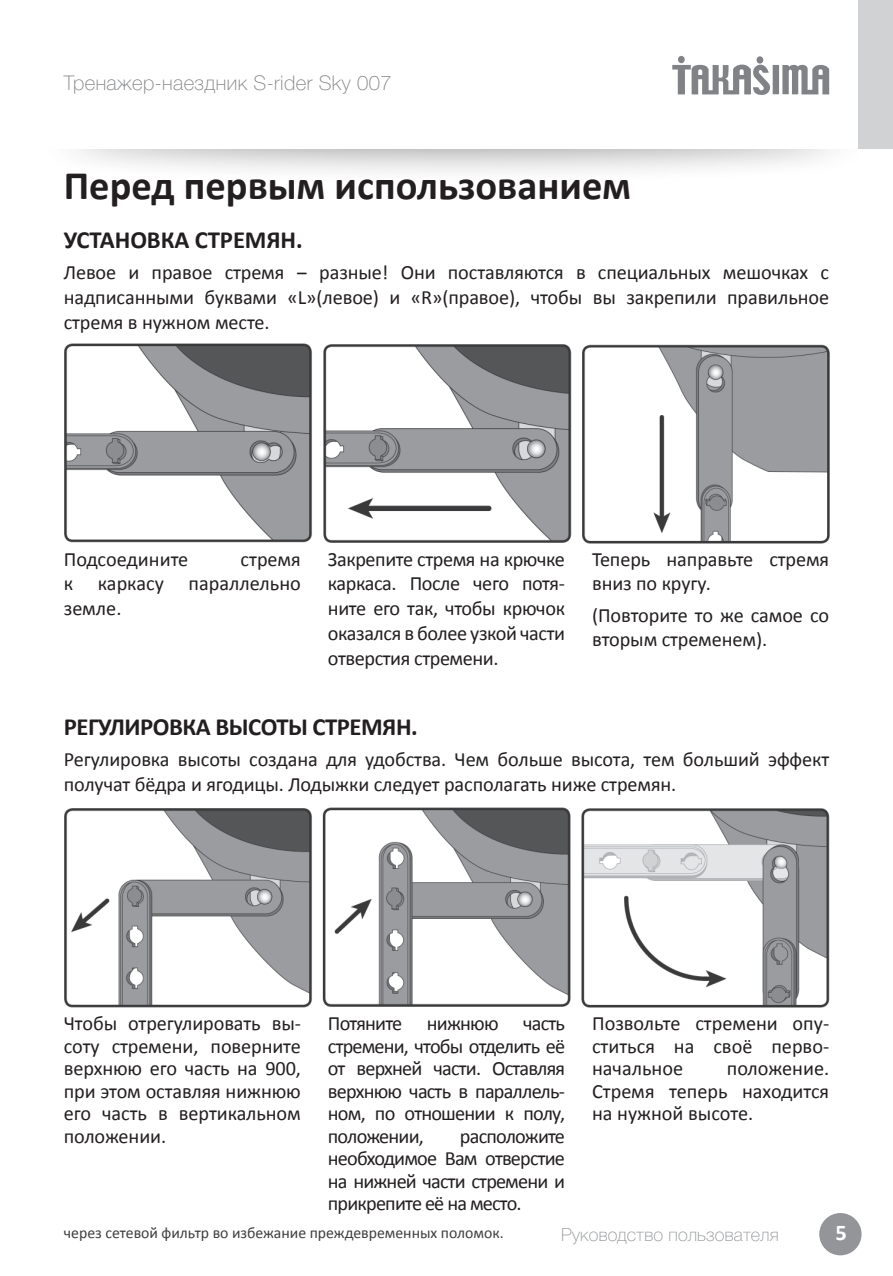
<style>
.page{position:relative;width:893px;height:1276px;background:#fff}
.page>*{position:absolute;margin:0;border:0;box-sizing:border-box;transform-origin:0 0}
.t1{font:700 40.5px "Calibri";color:#231f20}
.t2{font:700 24.75px "Calibri";letter-spacing:-.02em;color:#231f20}
.t3{font:700 22.5px "Calibri";color:#fff}
.t4{font:20.25px/22.5px "Calibri";letter-spacing:-.005em;color:#231f20;text-align:justify}
.t5{font:100 20.25px "Helvetica Neue Cyr";letter-spacing:.02em;color:#808285}
.t6{font:100 18px "Helvetica Neue Cyr";letter-spacing:.01em;color:#939598}
.t7{font:15.75px "Calibri";color:#3e3e3f}
</style>
<div class="page">
<div style="left:34px;top:66px;width:839px;height:119px;background:#231f20;opacity:.75"></div>
<div style="left:0;top:0;width:893px;height:148px;background:#fff"></div>
<div style="left:858px;top:0;width:35px;height:148px;background:#d1d2d4"></div>
<div style="left:773px;top:65px;width:6px;height:29px;background:#808285"></div>
<div style="left:756px;top:56px;width:7px;height:8px;background:#808285;border-radius:50%"></div>
<div style="left:678px;top:56px;width:7px;height:7px;background:#808285;border-radius:50%"></div>
<svg style="left:782px;top:65px;width:47px;height:29px"></svg>
<svg style="left:672px;top:64px;width:99px;height:31px"></svg>
<div style="left:819px;top:1213px;width:42px;height:42px;background:#939598;border-radius:50%"></div>
<img style="left:64px;top:343px;width:765px;height:200px">
<img style="left:64px;top:808px;width:765px;height:199px">
<p class="t5" style="left:64px;top:71px;width:329px">Тренажер-наездник S-rider Sky 007</p>
<p class="t1" style="left:64px;top:160px;width:569px">Перед первым использованием</p>
<p class="t2" style="left:64px;top:224px;width:240px">УСТАНОВКА СТРЕМЯН.</p>
<p class="t4" style="left:64px;top:260px;width:767px;line-height:24.8px">Левое и правое стремя ‒ разные! Они поставляются в специальных мешочках с надписанными буквами «L»(левое) и «R»(правое), чтобы вы закрепили правильное стремя в нужном месте.</p>
<p class="t4" style="left:64px;top:546px;width:239px;line-height:24.8px;text-indent:177px">стремя к каркасу параллельно земле.</p>
<p class="t4" style="left:328px;top:546px;width:239px;line-height:24.8px">Закрепите стремя на крючке каркаса. После чего потя&shy;ните его так, чтобы крючок оказался в более узкой части отверстия стремени.</p>
<p class="t4" style="left:592px;top:546px;width:239px;line-height:24.8px">Теперь направьте стремя вниз по кругу.</p>
<p class="t4" style="left:64px;top:548px;width:126px">Подсоедините</p>
<p class="t4" style="left:592px;top:602px;width:239px;line-height:24.8px">(Повторите то же самое со вторым стременем).</p>
<p class="t2" style="left:64px;top:711px;width:355px">РЕГУЛИРОВКА ВЫСОТЫ СТРЕМЯН.</p>
<p class="t4" style="left:64px;top:747px;width:767px;line-height:24.8px">Регулировка высоты создана для удобства. Чем больше высота, тем больший эффект получат бёдра и ягодицы. Лодыжки следует располагать ниже стремян.</p>
<p class="t4" style="left:64px;top:1012px;width:239px">Чтобы отрегулировать вы&shy;соту стремени, поверните верхнюю его часть на 900, при этом оставляя нижнюю его часть в вертикальном положении.</p>
<p class="t4" style="left:328px;top:1012px;width:239px">Потяните нижнюю часть стремени, чтобы отделить её от верхней части. Оставляя верхнюю часть в параллель&shy;ном, по отношении к полу, положении,</p>
<p class="t4" style="left:328px;top:1124px;width:239px;text-indent:132px">расположите необходимое Вам отверстие на нижней части стремени и прикрепите её на место.</p>
<p class="t4" style="left:592px;top:1012px;width:239px">Позвольте стремени опу&shy;ститься на своё перво&shy;начальное</p>
<p class="t4" style="left:592px;top:1057px;width:239px;text-indent:135px">положение.<br>Стремя теперь находится на нужной высоте.</p>
<p class="t7" style="left:64px;top:1222px;width:441px">через сетевой фильтр во избежание преждевременных поломок.</p>
<p class="t3" style="left:835px;top:1218px;width:13px">5</p>
<p class="t6" style="left:561px;top:1224px;width:219px">Руководство пользователя</p>
</div>
